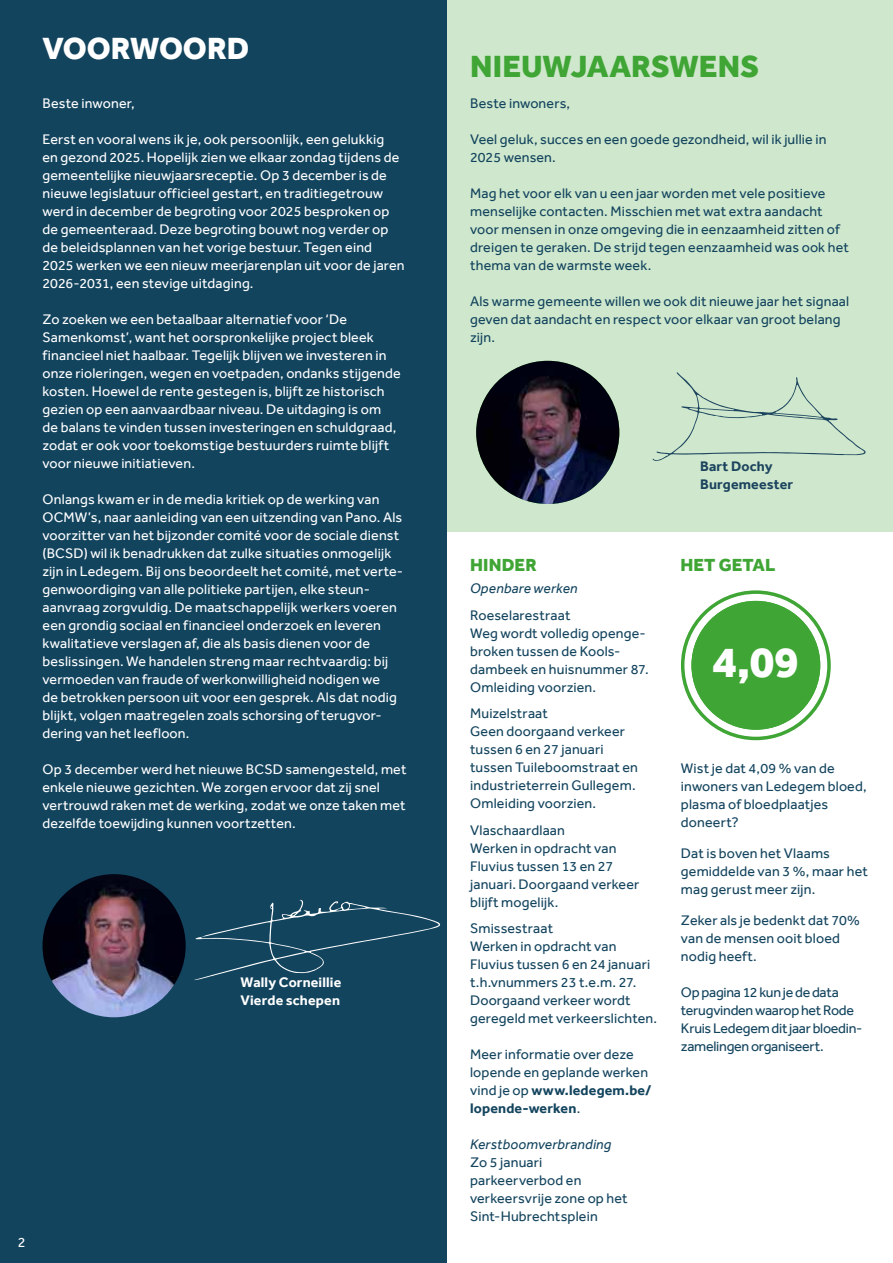
<style>
.page{position:relative;width:893px;height:1263px;background:#fff}
.page>*{position:absolute;margin:0;border:0;box-sizing:border-box;transform-origin:0 0}
.t1{font:800 45px "Effra";color:#fff}
.t2{font:800 31.5px "Effra";color:#3fa535}
.t3{font:800 31.5px "Effra";letter-spacing:-.005em;color:#fff}
.t4{font:800 18px "Effra";letter-spacing:.01em;color:#3fa535}
.t5{font:14.25px/18px "Effra";letter-spacing:.01em;color:#fff}
.t6{font:14.25px/18px "Effra";letter-spacing:.01em;color:#13445e}
.t7{font:14.25px/18px "Effra";letter-spacing:-.02em;color:#13445e}
.t8{font:italic 14.25px "Effra";letter-spacing:.015em;color:#13445e}
.t9{font:700 14.25px/18px "Effra";letter-spacing:.01em;color:#fff}
.t10{font:700 14.25px/18px "Effra";letter-spacing:.01em;color:#1c445e}
.s1{font-weight:700}
</style>
<div class="page">
<div style="left:0;top:0;width:447px;height:1263px;background:#13445e"></div>
<img style="left:43px;top:874px;width:143px;height:143px;border-radius:72px">
<svg style="left:194px;top:900px;width:246px;height:80px"></svg>
<div style="left:448px;top:0;width:445px;height:531px;background:#cfe8cd"></div>
<svg style="left:652px;top:372px;width:214px;height:89px"></svg>
<img style="left:476px;top:361px;width:143px;height:143px;border-radius:72px">
<div style="left:691px;top:601px;width:129px;height:129px;background:#3fa535;border-radius:50%"></div>
<div style="left:681px;top:590px;width:150px;height:150px;border:4px solid #3fa535;border-radius:50%"></div>
<div style="left:691px;top:601px;width:129px;height:129px;border:10px solid #3fa535;border-radius:50%"></div>
<h2 class="t3" style="left:43px;top:30px;width:208px">VOORWOORD</h2>
<p class="t5" style="left:43px;top:94px;width:94px">Beste inwoner,</p>
<p class="t5" style="left:43px;top:130px;width:364px">Eerst en vooral wens ik je, ook persoonlijk, een gelukkig<br>en gezond 2025. Hopelijk zien we elkaar zondag tijdens de gemeentelijke nieuwjaarsreceptie. Op 3 december is de nieuwe legislatuur officieel gestart, en traditiegetrouw werd in december de begroting voor 2025 besproken op de gemeenteraad. Deze begroting bouwt nog verder op de beleidsplannen van het vorige bestuur. Tegen eind 2025 werken we een nieuw meerjarenplan uit voor de jaren 2026-2031, een stevige uitdaging.</p>
<p class="t5" style="left:43px;top:310px;width:360px">Zo zoeken we een betaalbaar alternatief voor ‘De Samenkomst’, want het oorspronkelijke project bleek financieel niet haalbaar. Tegelijk blijven we investeren in onze rioleringen, wegen en voetpaden, ondanks stijgende kosten. Hoewel de rente gestegen is, blijft ze historisch gezien op een aanvaardbaar niveau. De uitdaging is om<br>de balans te vinden tussen investeringen en schuldgraad, zodat er ook voor toekomstige bestuurders ruimte blijft voor nieuwe initiatieven.</p>
<p class="t5" style="left:43px;top:490px;width:362px">Onlangs kwam er in de media kritiek op de werking van OCMW’s, naar aanleiding van een uitzending van Pano. Als voorzitter van het bijzonder comité voor de sociale dienst (BCSD) wil ik benadrukken dat zulke situaties onmogelijk zijn in Ledegem. Bij ons beoordeelt het comité, met verte&shy;genwoordiging van alle politieke partijen, elke steun&shy;aanvraag zorgvuldig. De maatschappelijk werkers voeren een grondig sociaal en financieel onderzoek en leveren kwalitatieve verslagen af, die als basis dienen voor de beslissingen. We handelen streng maar rechtvaardig: bij vermoeden van fraude of werkonwilligheid nodigen we<br>de betrokken persoon uit voor een gesprek. Als dat nodig blijkt, volgen maatregelen zoals schorsing of terugvor&shy;dering van het leefloon.</p>
<p class="t5" style="left:43px;top:760px;width:365px">Op 3 december werd het nieuwe BCSD samengesteld, met enkele nieuwe gezichten. We zorgen ervoor dat zij snel vertrouwd raken met de werking, zodat we onze taken met dezelfde toewijding kunnen voortzetten.</p>
<p class="t9" style="left:241px;top:973px;width:102px">Wally Corneillie<br>Vierde schepen</p>
<p class="t5" style="left:18px;top:1233px;width:9px">2</p>
<h2 class="t2" style="left:470px;top:48px;width:290px">NIEUWJAARSWENS</h2>
<p class="t6" style="left:470px;top:94px;width:102px">Beste inwoners,</p>
<p class="t6" style="left:470px;top:130px;width:358px">Veel geluk, succes en een goede gezondheid, wil ik jullie in<br>2025 wensen.</p>
<p class="t6" style="left:470px;top:184px;width:380px">Mag het voor elk van u een jaar worden met vele positieve menselijke contacten. Misschien met wat extra aandacht voor mensen in onze omgeving die in eenzaamheid zitten of dreigen te geraken. De strijd tegen eenzaamheid was ook het thema van de warmste week.</p>
<p class="t6" style="left:470px;top:292px;width:381px">Als warme gemeente willen we ook dit nieuwe jaar het signaal geven dat aandacht en respect voor elkaar van groot belang zijn.</p>
<p class="t10" style="left:700px;top:457px;width:95px">Bart Dochy<br>Burgemeester</p>
<p class="t4" style="left:470px;top:554px;width:68px">HINDER</p>
<p class="t8" style="left:470px;top:580px;width:109px">Openbare werken</p>
<p class="t6" style="left:470px;top:606px;width:180px">Roeselarestraat<br>Weg wordt volledig openge&shy;broken tussen de Kools&shy;dambeek en huisnummer 87.<br>Omleiding voorzien.</p>
<p class="t6" style="left:470px;top:704px;width:169px">Muizelstraat<br>Geen doorgaand verkeer tussen 6 en 27 januari tussen Tuileboomstraat en industrieterrein Gullegem.<br>Omleiding voorzien.</p>
<p class="t6" style="left:470px;top:821px;width:171px">Vlaschaardlaan<br>Werken in opdracht van<br>Fluvius tussen 13 en 27 januari. Doorgaand verkeer blijft mogelijk.</p>
<p class="t6" style="left:470px;top:919px;width:189px">Smissestraat<br>Werken in opdracht van<br>Fluvius tussen 6 en 24 januari t.h.vnummers 23 t.e.m. 27.<br>Doorgaand verkeer wordt geregeld met verkeerslichten.</p>
<p class="t6" style="left:470px;top:1045px;width:183px">Meer informatie over deze lopende en geplande werken vind je op <span class="s1">www.ledegem.be/ lopende-werken</span>.</p>
<p class="t8" style="left:470px;top:1136px;width:143px">Kerstboomverbranding</p>
<p class="t6" style="left:470px;top:1153px;width:159px">Zo 5 januari parkeerverbod en verkeersvrije zone op het<br>Sint-Hubrechtsplein</p>
<p class="t4" style="left:680px;top:554px;width:96px">HET GETAL</p>
<h1 class="t1" style="left:712px;top:635px;width:88px">4,09</h1>
<p class="t6" style="left:681px;top:759px;width:187px">Wist je dat 4,09 % van de inwoners van Ledegem bloed, plasma of bloedplaatjes doneert?</p>
<p class="t6" style="left:681px;top:844px;width:188px">Dat is boven het Vlaams gemiddelde van 3 %, maar het mag gerust meer zijn.</p>
<p class="t6" style="left:681px;top:911px;width:180px">Zeker als je bedenkt dat 70% van de mensen ooit bloed nodig heeft.</p>
<p class="t7" style="left:681px;top:983px;width:183px">Op pagina 12 kun je de data terugvinden waarop het Rode<br>Kruis Ledegem dit jaar bloedin&shy;zamelingen organiseert.</p>
</div>
